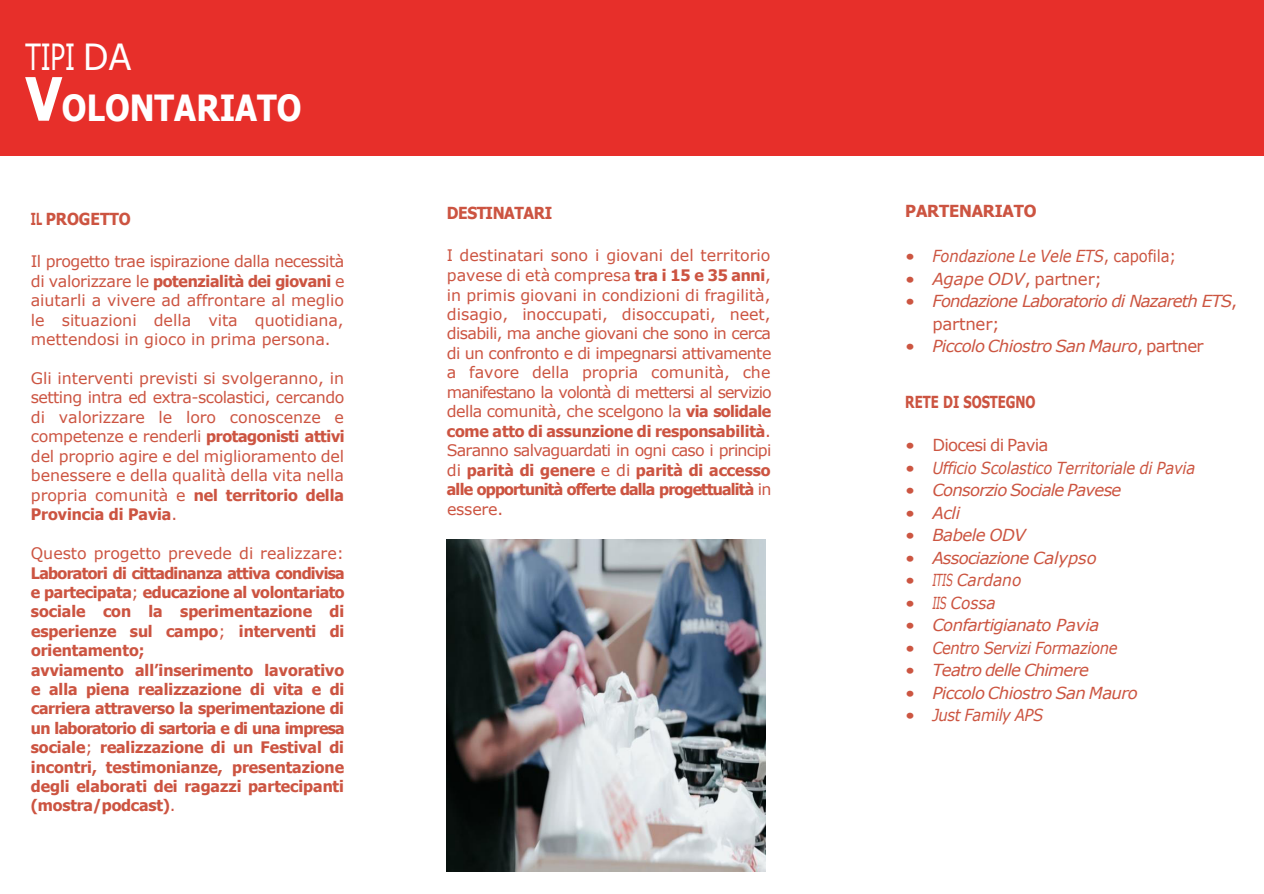
<style>
.page{position:relative;width:1264px;height:894px;background:#fff}
.page>*{position:absolute;margin:0;border:0;box-sizing:border-box;transform-origin:0 0}
.t1{font:700 36px "Tahoma";color:#fff;scale:.89 1}
.t2{font:36px "Verdana";letter-spacing:-.025em;color:#fff;scale:.7 1}
.t3{font:italic 16.5px "Verdana";letter-spacing:-.035em;color:#cc5541}
.t4{font:italic 16.5px "Verdana";letter-spacing:-.035em;color:#cc5541;scale:.89 1}
.t5{font:italic 16.5px/22.4px "Verdana";letter-spacing:-.055em;color:#cc5541}
.t6{font:italic 16.5px "Verdana";letter-spacing:-.01em;color:#cc5541;scale:.89 1}
.t7{font:16.5px "Verdana";letter-spacing:-.015em;color:#cc5541;scale:1.11 1}
.t8{font:16.5px "Verdana";letter-spacing:-.04em;color:#cc5541;scale:1.11 1}
.t9{font:700 16.5px "Tahoma";letter-spacing:-.01em;color:#cc5441;scale:.79 1}
.t10{font:700 16.5px "Tahoma";letter-spacing:-.01em;color:#cc5441}
.t11{font:italic 16.5px "Verdana";letter-spacing:-.01em;color:#cc5541;scale:.6 1}
.t12{font:700 16.5px "Tahoma";letter-spacing:-.01em;color:#cc5441;scale:.94 1}
.t13{font:700 16.5px "Tahoma";letter-spacing:-.01em;color:#cc5441;scale:.64 1}
.t14{font:italic 16.5px "Verdana";letter-spacing:-.005em;color:#cc5541;scale:.6 1}
.t15{font:700 15.9px/19.4px "Tahoma";letter-spacing:-.015em;color:#cc5441}
.t16{font:15.9px/19.5px "Verdana";letter-spacing:-.015em;color:#cc5441;text-align:justify}
.t17{font:15.9px/19.5px "Verdana";letter-spacing:-.015em;color:#cc5441;text-align:justify;scale:.93 1}
.t18{font:700 15.9px/19.5px "Tahoma";letter-spacing:-.04em;color:#cc5441}
.t19{font:15.9px "Verdana";letter-spacing:-.05em;color:#cc5441}
.s1{font-size:60px}
.s2{font-family:"Verdana";font-weight:400}
.s3{font-family:"Tahoma";font-weight:700}
.s4{font-style:normal}
.s5{font-style:italic}
</style>
<div class="page">
<div style="left:0;top:0;width:1263px;height:155px;background:#e72f2a"></div>
<img style="left:446px;top:539px;width:319px;height:332px">
<h1 class="t2" style="left:26px;top:32px;width:153px">TIPI DA</h1>
<h1 class="t1" style="left:26px;top:82px;width:311px"><span class="s1">V</span>OLONTARIATO</h1>
<p class="t13" style="left:31px;top:207px;width:158px">IL PROGETTO</p>
<p class="t16" style="left:31px;top:251px;width:315px">Il progetto trae ispirazione dalla necessità</p>
<p class="t15" style="left:31px;top:272px;width:315px"><span class="s2">di valorizzare le</span> potenzialità dei giovani <span class="s2">e</span></p>
<p class="t16" style="left:31px;top:290px;width:315px">aiutarli a vivere ad affrontare al meglio le situazioni della vita quotidiana, mettendosi in gioco in prima persona.</p>
<p class="t16" style="left:31px;top:368px;width:315px">Gli interventi previsti si svolgeranno, in setting intra ed extra-scolastici, cercando di valorizzare le loro conoscenze e competenze e renderli <span class="s3">protagonisti attivi </span>del proprio agire e del miglioramento del benessere e della qualità della vita nella</p>
<p class="t15" style="left:31px;top:486px;width:314px"><span class="s2">propria comunità e</span> nel territorio della<br>Provincia di Pavia<span class="s2">.</span></p>
<p class="t16" style="left:31px;top:543px;width:314px">Questo progetto prevede di realizzare:</p>
<p class="t15" style="left:31px;top:563px;width:315px">Laboratori di cittadinanza attiva condivisa e partecipata<span class="s2">;</span> educazione al volontariato sociale con la sperimentazione di esperienze sul campo<span class="s2">;</span> interventi di orientamento;<br>avviamento all’inserimento lavorativo e alla piena realizzazione di vita e di carriera attraverso la sperimentazione di un laboratorio di sartoria e di una impresa sociale<span class="s2">;</span> realizzazione di un Festival di incontri, testimonianze, presentazione degli elaborati dei ragazzi partecipanti (mostra/podcast)<span class="s2">.</span></p>
<p class="t12" style="left:446px;top:202px;width:114px">DESTINATARI</p>
<p class="t17" style="left:446px;top:246px;width:351px">I destinatari sono i giovani del territorio pavese di età compresa <span class="s3">tra i 15 e 35 anni</span>, in primis giovani in condizioni di fragilità, disagio, inoccupati, disoccupati, neet, disabili, ma anche giovani che sono in cerca di un confronto e di impegnarsi attivamente a favore della propria comunità, che manifestano la volontà di mettersi al servizio della comunità, che scelgono la <span class="s3">via solidale</span></p>
<p class="t15" style="left:447px;top:422px;width:325px">come atto di assunzione di responsabilità<span class="s2">.</span></p>
<p class="t19" style="left:447px;top:439px;width:326px">Saranno salvaguardati in ogni caso i principi</p>
<p class="t18" style="left:447px;top:461px;width:326px"><span class="s2">di</span> parità di genere <span class="s2">e di</span> parità di accesso alle opportunità offerte dalla progettualità <span class="s2">in</span></p>
<p class="t16" style="left:447px;top:499px;width:58px">essere.</p>
<p class="t10" style="left:905px;top:200px;width:133px">PARTENARIATO</p>
<p class="t6" style="left:905px;top:245px;width:306px"><span class="s4">•</span> Fondazione Le Vele ETS<span class="s4">, capofila;</span></p>
<p class="t7" style="left:905px;top:267px;width:179px">• <span class="s5">Agape ODV</span>, partner;</p>
<p class="t5" style="left:932px;top:290px;width:306px;text-indent:-27px"><span class="s4">•</span> Fondazione Laboratorio di Nazareth ETS<span class="s4">, partner;</span></p>
<p class="t3" style="left:905px;top:335px;width:300px"><span class="s4">•</span> Piccolo Chiostro San Mauro<span class="s4">, partner</span></p>
<p class="t9" style="left:905px;top:390px;width:166px">RETE DI SOSTEGNO</p>
<p class="t8" style="left:905px;top:433px;width:131px">• Diocesi di Pavia</p>
<p class="t4" style="left:905px;top:456px;width:327px"><span class="s4">•</span> Ufficio Scolastico Territoriale di Pavia</p>
<p class="t3" style="left:905px;top:478px;width:217px"><span class="s4">•</span> Consorzio Sociale Pavese</p>
<p class="t3" style="left:905px;top:501px;width:57px"><span class="s4">•</span> Acli</p>
<p class="t3" style="left:905px;top:523px;width:122px"><span class="s4">•</span> Babele ODV</p>
<p class="t3" style="left:905px;top:546px;width:193px"><span class="s4">•</span> Associazione Calypso</p>
<p class="t11" style="left:905px;top:568px;width:195px"><span class="s4">•</span> ITIS Cardano</p>
<p class="t14" style="left:905px;top:591px;width:152px"><span class="s4">•</span> IIS Cossa</p>
<p class="t3" style="left:905px;top:614px;width:196px"><span class="s4">•</span> Confartigianato Pavia</p>
<p class="t4" style="left:905px;top:636px;width:240px"><span class="s4">•</span> Centro Servizi Formazione</p>
<p class="t3" style="left:905px;top:659px;width:185px"><span class="s4">•</span> Teatro delle Chimere</p>
<p class="t3" style="left:905px;top:681px;width:234px"><span class="s4">•</span> Piccolo Chiostro San Mauro</p>
<p class="t4" style="left:905px;top:703px;width:156px"><span class="s4">•</span> Just Family APS</p>
</div>
